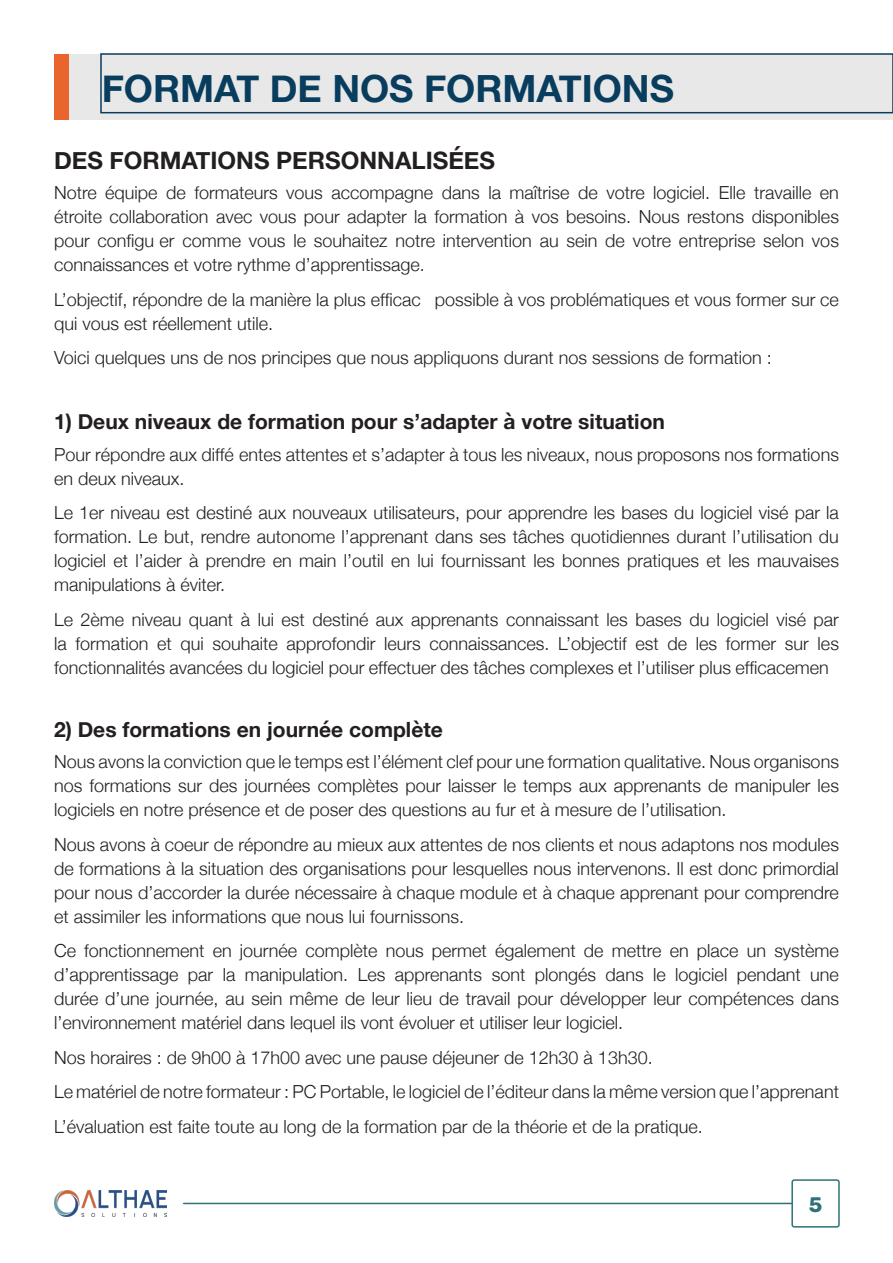
<style>
.page{position:relative;width:893px;height:1263px;background:#fff}
.page>*{position:absolute;margin:0;border:0;box-sizing:border-box;transform-origin:0 0}
.t1{font:700 37.5px "Helvetica Neue";color:#093d5e}
.t2{font:700 24px "Helvetica Neue";color:#231f20}
.Corps_de_Texte{font:700 21px "Helvetica Neue";color:#231f20}
.t3{font:700 21px "Rubik";color:#2e7277}
.Corps_de_Texte-2{font:300 18px/24px "Helvetica Neue";color:#231f20;text-align:justify}
</style>
<div class="page">
<div style="left:791px;top:1179px;width:49px;height:48px;border:2px solid #2e7277;border-radius:2px"></div>
<hr style="left:184px;top:1203px;width:608px;height:1px;background:#2e7277">
<div style="left:54px;top:54px;width:839px;height:65px;background:#e8e8e8"></div>
<div style="left:54px;top:54px;width:14px;height:65px;background:#ea642e"></div>
<img style="left:54px;top:1191px;width:112px;height:25px">
<div style="left:100px;top:53px;width:793px;height:60px;border:2px solid #093d5e"></div>
<h2 class="t1" style="left:102px;top:59px;width:574px">FORMAT DE NOS FORMATIONS</h2>
<h2 class="t2" style="left:54px;top:141px;width:442px">DES FORMATIONS PERSONNALISÉES</h2>
<p class="Corps_de_Texte-2" style="left:54px;top:179px;width:786px">Notre équipe de formateurs vous accompagne dans la maîtrise de votre logiciel. Elle travaille en étroite collaboration avec vous pour adapter la formation à vos besoins. Nous restons disponibles pour configu er comme vous le souhaitez notre intervention au sein de votre entreprise selon vos connaissances et votre rythme d’apprentissage.</p>
<p class="Corps_de_Texte-2" style="left:54px;top:286px;width:786px">L’objectif, répondre de la manière la plus efficac possible à vos problématiques et vous former sur ce qui vous est réellement utile.</p>
<p class="Corps_de_Texte-2" style="left:54px;top:344px;width:719px">Voici quelques uns de nos principes que nous appliquons durant nos sessions de formation :</p>
<p class="Corps_de_Texte" style="left:54px;top:405px;width:612px">1) Deux niveaux de formation pour s’adapter à votre situation</p>
<p class="Corps_de_Texte-2" style="left:54px;top:441px;width:786px">Pour répondre aux diffé entes attentes et s’adapter à tous les niveaux, nous proposons nos formations en deux niveaux.</p>
<p class="Corps_de_Texte-2" style="left:54px;top:499px;width:786px">Le 1er niveau est destiné aux nouveaux utilisateurs, pour apprendre les bases du logiciel visé par la formation. Le but, rendre autonome l’apprenant dans ses tâches quotidiennes durant l’utilisation du logiciel et l’aider à prendre en main l’outil en lui fournissant les bonnes pratiques et les mauvaises manipulations à éviter.</p>
<p class="Corps_de_Texte-2" style="left:54px;top:606px;width:786px">Le 2ème niveau quant à lui est destiné aux apprenants connaissant les bases du logiciel visé par la formation et qui souhaite approfondir leurs connaissances. L’objectif est de les former sur les fonctionnalités avancées du logiciel pour effectuer des tâches complexes et l’utiliser plus efficacemen</p>
<p class="Corps_de_Texte" style="left:54px;top:713px;width:390px">2) Des formations en journée complète</p>
<p class="Corps_de_Texte-2" style="left:54px;top:748px;width:786px">Nous avons la conviction que le temps est l’élément clef pour une formation qualitative. Nous organisons nos formations sur des journées complètes pour laisser le temps aux apprenants de manipuler les logiciels en notre présence et de poser des questions au fur et à mesure de l’utilisation.</p>
<p class="Corps_de_Texte-2" style="left:54px;top:831px;width:786px">Nous avons à coeur de répondre au mieux aux attentes de nos clients et nous adaptons nos modules de formations à la situation des organisations pour lesquelles nous intervenons. Il est donc primordial pour nous d’accorder la durée nécessaire à chaque module et à chaque apprenant pour comprendre et assimiler les informations que nous lui fournissons.</p>
<p class="Corps_de_Texte-2" style="left:54px;top:937px;width:786px">Ce fonctionnement en journée complète nous permet également de mettre en place un système d’apprentissage par la manipulation. Les apprenants sont plongés dans le logiciel pendant une durée d’une journée, au sein même de leur lieu de travail pour développer leur compétences dans l’environnement matériel dans lequel ils vont évoluer et utiliser leur logiciel.</p>
<p class="Corps_de_Texte-2" style="left:54px;top:1044px;width:600px">Nos horaires : de 9h00 à 17h00 avec une pause déjeuner de 12h30 à 13h30.</p>
<p class="Corps_de_Texte-2" style="left:54px;top:1078px;width:786px">Le matériel de notre formateur : PC Portable, le logiciel de l’éditeur dans la même version que l’apprenant</p>
<p class="Corps_de_Texte-2" style="left:54px;top:1113px;width:650px">L’évaluation est faite toute au long de la formation par de la théorie et de la pratique.</p>
<p class="t3" style="left:809px;top:1193px;width:15px">5</p>
</div>
